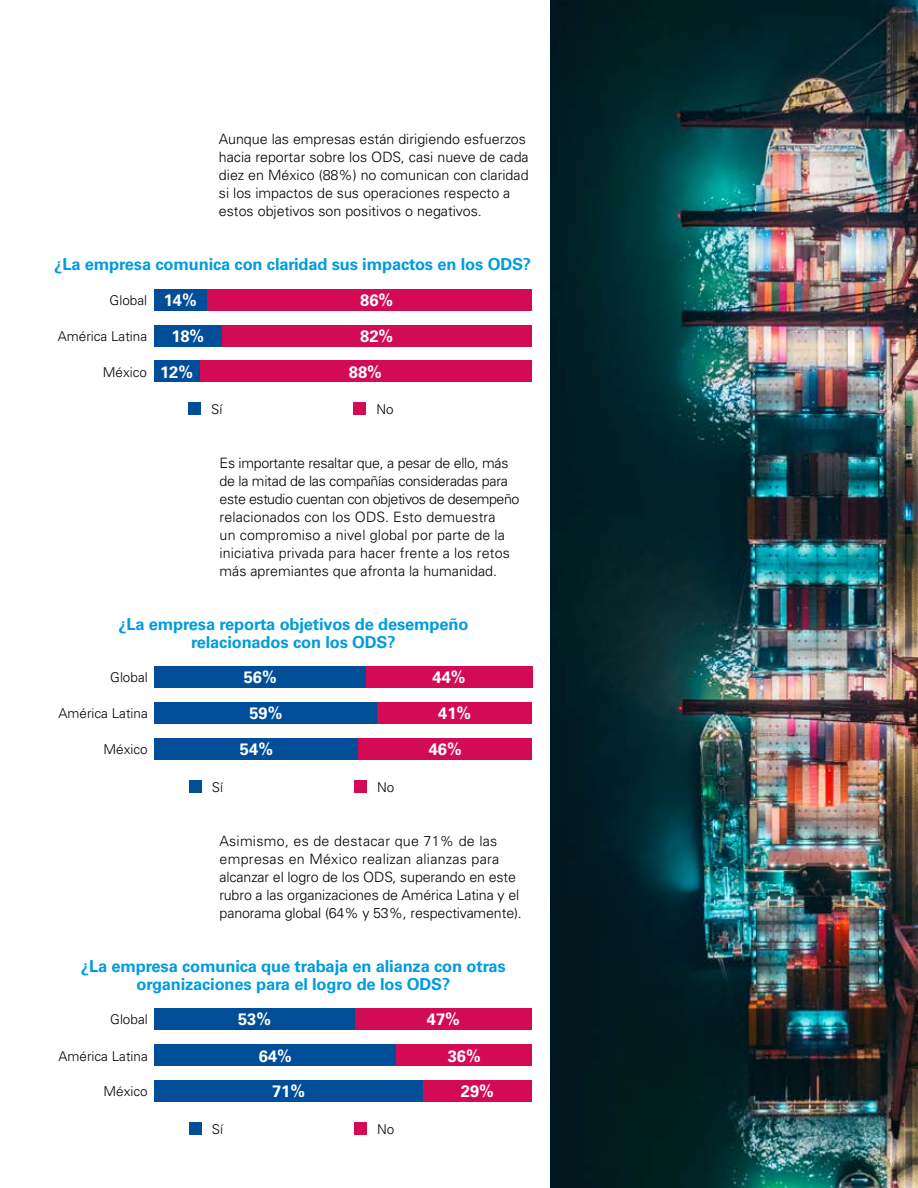
<style>
.page{position:relative;width:918px;height:1188px;background:#fff}
.page>*{position:absolute;margin:0;border:0;box-sizing:border-box;transform-origin:0 0}
.t1{font:700 16.5px/18px "Univers";letter-spacing:-.01em;color:#009cdc;text-align:center}
.t2{font:700 16.5px/36px "Univers";color:#fff;text-align:center}
.t3{font:300 14.25px/18px "Univers";color:#000}
.t4{font:300 13.5px "Univers";color:#000}
</style>
<div class="page">
<div style="left:355px;top:1009px;width:177px;height:21px;background:#d30b55"></div>
<div style="left:396px;top:1045px;width:136px;height:21px;background:#d30b55"></div>
<div style="left:423px;top:1081px;width:109px;height:21px;background:#d30b55"></div>
<div style="left:155px;top:1009px;width:200px;height:21px;background:#004e98"></div>
<div style="left:155px;top:1045px;width:241px;height:21px;background:#004e98"></div>
<div style="left:155px;top:1081px;width:268px;height:21px;background:#004e98"></div>
<div style="left:366px;top:666px;width:166px;height:21px;background:#d30b55"></div>
<div style="left:377px;top:703px;width:155px;height:21px;background:#d30b55"></div>
<div style="left:358px;top:738px;width:174px;height:21px;background:#d30b55"></div>
<div style="left:155px;top:666px;width:211px;height:21px;background:#004e98"></div>
<div style="left:155px;top:703px;width:222px;height:21px;background:#004e98"></div>
<div style="left:155px;top:738px;width:203px;height:21px;background:#004e98"></div>
<div style="left:207px;top:289px;width:325px;height:21px;background:#d30b55"></div>
<div style="left:222px;top:325px;width:309px;height:21px;background:#d30b55"></div>
<div style="left:199px;top:361px;width:333px;height:21px;background:#d30b55"></div>
<div style="left:154px;top:289px;width:53px;height:21px;background:#004e98"></div>
<div style="left:154px;top:325px;width:68px;height:21px;background:#004e98"></div>
<div style="left:154px;top:361px;width:45px;height:21px;background:#004e98"></div>
<img style="left:551px;top:0;width:367px;height:1188px">
<div style="left:188px;top:403px;width:13px;height:12px;background:#004e98"></div>
<div style="left:354px;top:403px;width:12px;height:12px;background:#d30b55"></div>
<div style="left:189px;top:780px;width:12px;height:13px;background:#004e98"></div>
<div style="left:189px;top:1122px;width:12px;height:13px;background:#004e98"></div>
<div style="left:354px;top:780px;width:13px;height:13px;background:#d30b55"></div>
<div style="left:354px;top:1122px;width:13px;height:13px;background:#d30b55"></div>
<p class="t3" style="left:219px;top:130px;width:311px">Aunque las empresas están dirigiendo esfuerzos hacia reportar sobre los ODS, casi nueve de cada diez en México (88%) no comunican con claridad si los impactos de sus operaciones respecto a estos objetivos son positivos o negativos.</p>
<p class="t1" style="left:54px;top:255px;width:478px">¿La empresa comunica con claridad sus impactos en los ODS?</p>
<p class="t4" style="left:110px;top:292px;width:39px">Global</p>
<p class="t4" style="left:58px;top:328px;width:91px">América Latina</p>
<p class="t4" style="left:103px;top:364px;width:46px">México</p>
<p class="t2" style="left:164px;top:282px;width:42px">14%<br>18%</p>
<p class="t2" style="left:360px;top:282px;width:35px">86%</p>
<p class="t2" style="left:360px;top:318px;width:35px">82%</p>
<p class="t2" style="left:160px;top:354px;width:35px">12%</p>
<p class="t2" style="left:349px;top:354px;width:35px">88%</p>
<p class="t4" style="left:211px;top:401px;width:13px">Sí</p>
<p class="t4" style="left:377px;top:401px;width:19px">No</p>
<p class="t3" style="left:220px;top:454px;width:301px">Es importante resaltar que, a pesar de ello, más de la mitad de las compañías consideradas para este estudio cuentan con objetivos de desempeño relacionados con los ODS. Esto demuestra<br>un compromiso a nivel global por parte de la iniciativa privada para hacer frente a los retos más apremiantes que afronta la humanidad.</p>
<p class="t1" style="left:118px;top:615px;width:352px">¿La empresa reporta objetivos de desempeño relacionados con los ODS?</p>
<p class="t4" style="left:110px;top:669px;width:39px">Global</p>
<p class="t2" style="left:244px;top:659px;width:35px">56%</p>
<p class="t2" style="left:433px;top:659px;width:35px">44%</p>
<p class="t4" style="left:58px;top:706px;width:91px">América Latina</p>
<p class="t2" style="left:249px;top:696px;width:35px">59%</p>
<p class="t2" style="left:438px;top:696px;width:35px">41%</p>
<p class="t4" style="left:104px;top:741px;width:46px">México</p>
<p class="t2" style="left:240px;top:731px;width:35px">54%</p>
<p class="t2" style="left:429px;top:731px;width:35px">46%</p>
<p class="t4" style="left:212px;top:779px;width:13px">Sí</p>
<p class="t4" style="left:377px;top:779px;width:19px">No</p>
<p class="t3" style="left:220px;top:832px;width:304px">Asimismo, es de destacar que 71% de las empresas en México realizan alianzas para alcanzar el logro de los ODS, superando en este rubro a las organizaciones de América Latina y el panorama global (64% y 53%, respectivamente).</p>
<p class="t1" style="left:81px;top:957px;width:426px">¿La empresa comunica que trabaja en alianza con otras organizaciones para el logro de los ODS?</p>
<p class="t4" style="left:110px;top:1011px;width:39px">Global</p>
<p class="t2" style="left:238px;top:1002px;width:35px">53%</p>
<p class="t2" style="left:427px;top:1002px;width:35px">47%</p>
<p class="t4" style="left:58px;top:1048px;width:91px">América Latina</p>
<p class="t2" style="left:259px;top:1038px;width:35px">64%</p>
<p class="t2" style="left:448px;top:1038px;width:35px">36%</p>
<p class="t4" style="left:104px;top:1084px;width:46px">México</p>
<p class="t2" style="left:272px;top:1074px;width:35px">71%</p>
<p class="t2" style="left:461px;top:1074px;width:35px">29%</p>
<p class="t4" style="left:212px;top:1121px;width:13px">Sí</p>
<p class="t4" style="left:377px;top:1121px;width:19px">No</p>
</div>
